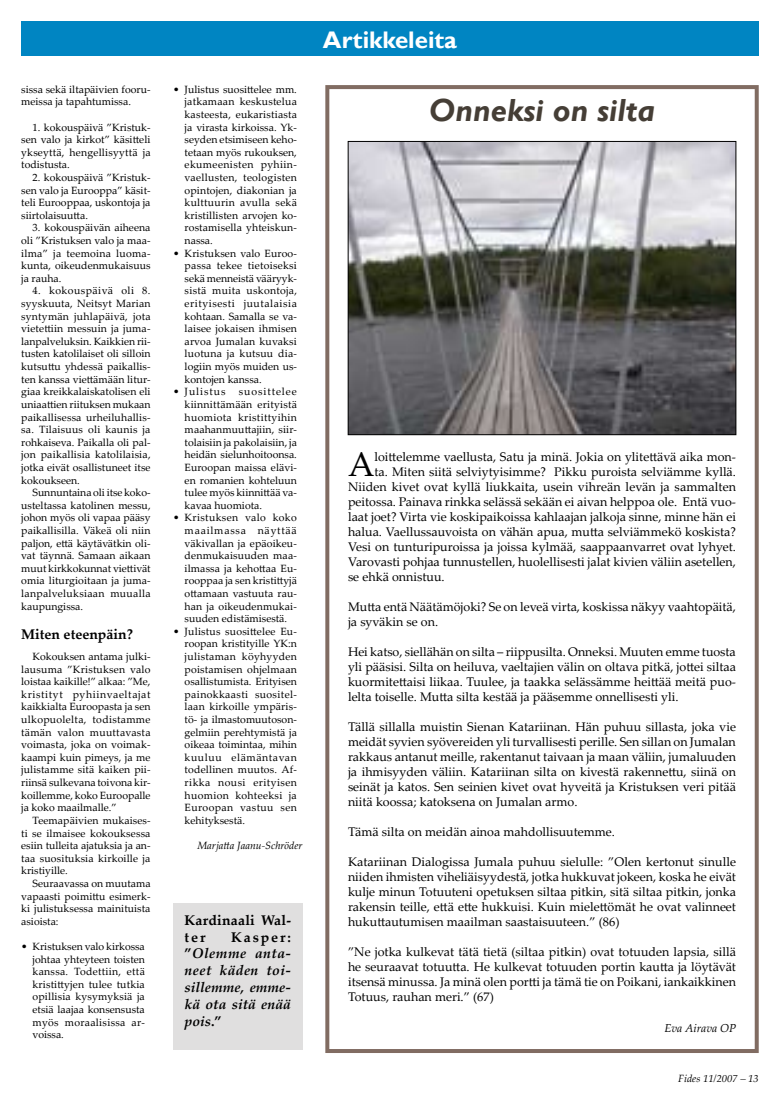
<style>
.page{position:relative;width:780px;height:1106px;background:#fff}
.page>*{position:absolute;margin:0;border:0;box-sizing:border-box;transform-origin:0 0}
.t1{font:34px "Palatino Linotype";color:#000}
.t2{font:italic 700 32px "Gill Sans";color:#453e36}
.t3{font:700 24px "Gill Sans";color:#fff}
.t4{font:italic 700 14px/16.8px "Palatino Linotype";color:#000;text-align:justify}
.t5{font:700 14px/16.8px "Palatino Linotype";color:#000}
.t6{font:12.5px/15px "Palatino Linotype";color:#000;text-align:justify}
.t7{font:italic 11.5px "Palatino Linotype";color:#000}
.t8{font:10.5px/12.6px "Palatino Linotype";letter-spacing:.01em;color:#000;text-align:justify}
.t9{font:italic 10.5px "Palatino Linotype";color:#000}
.s1{font-style:normal}
</style>
<div class="page">
<div style="left:0;top:21px;width:758px;height:34px;background:#0085c2"></div>
<div style="left:0;top:21px;width:21px;height:35px;background:#fff"></div>
<img style="left:350px;top:143px;width:384px;height:290px">
<div style="left:348px;top:141px;width:388px;height:294px;border:1px solid #000"></div>
<div style="left:325px;top:85px;width:433px;height:968px;border:4px solid #816c62"></div>
<div style="left:173px;top:903px;width:129px;height:146px;background:#e0dfdf"></div>
<p class="t8" style="left:21px;top:82px;width:131px">sissa sekä iltapäivien fooru&shy;meissa ja tapahtumissa.</p>
<p class="t8" style="left:21px;top:120px;width:131px;text-indent:11px">1. kokouspäivä ”Kristuk&shy;sen valo ja kirkot” käsitteli ykseyttä, hengellisyyttä ja todistusta.</p>
<p class="t8" style="left:21px;top:171px;width:131px;text-indent:11px">2. kokouspäivä ”Kristuk&shy;sen valo ja Eurooppa” käsit&shy;teli Eurooppaa, uskontoja ja siirtolaisuutta.</p>
<p class="t8" style="left:21px;top:221px;width:131px;text-indent:11px">3. kokouspäivän aiheena oli ”Kristuksen valo ja maa&shy;ilma” ja teemoina luoma&shy;kunta, oikeudenmukaisuus ja rauha.</p>
<p class="t8" style="left:21px;top:284px;width:131px;text-indent:11px">4. kokouspäivä oli 8. syyskuuta, Neitsyt Marian syntymän juhlapäivä, jota vietettiin messuin ja juma&shy;lanpalveluksin. Kaikkien rii&shy;tusten katolilaiset oli silloin kutsuttu yhdessä paikallis&shy;ten kanssa viettämään litur&shy;giaa kreikkalaiskatolisen eli uniaattien riituksen mukaan paikallisessa urheiluhallis&shy;sa. Tilaisuus oli kaunis ja rohkaiseva. Paikalla oli pal&shy;jon paikallisia katolilaisia, jotka eivät osallistuneet itse kokoukseen.</p>
<p class="t8" style="left:21px;top:486px;width:131px;text-indent:11px">Sunnuntaina oli itse koko&shy;usteltassa katolinen messu, johon myös oli vapaa pääsy paikallisilla. Väkeä oli niin paljon, että käytävätkin oli&shy;vat täynnä. Samaan aikaan muut kirkkokunnat viettivät omia liturgioitaan ja juma&shy;lanpalveluksiaan muualla kaupungissa.</p>
<h3 class="t5" style="left:21px;top:625px;width:113px">Miten eteenpäin?</h3>
<p class="t8" style="left:21px;top:649px;width:131px;text-indent:11px">Kokouksen antama julki&shy;lausuma ”Kristuksen valo loistaa kaikille!” alkaa: ”Me, kristityt pyhiinvaeltajat kaikkialta Euroopasta ja sen ulkopuolelta, todistamme tämän valon muuttavasta voimasta, joka on voimak&shy;kaampi kuin pimeys, ja me julistamme sitä kaiken pii&shy;riinsä sulkevana toivona kir&shy;koillemme, koko Euroopalle ja koko maailmalle.”</p>
<p class="t8" style="left:21px;top:813px;width:131px;text-indent:11px">Teemapäivien mukaises&shy;ti se ilmaisee kokouksessa esiin tulleita ajatuksia ja an&shy;taa suosituksia kirkoille ja kristiyille.</p>
<p class="t8" style="left:21px;top:876px;width:131px;text-indent:11px">Seuraavassa on muutama vapaasti poimittu esimerk&shy;ki julistuksessa mainituista asioista:</p>
<p class="t8" style="left:33px;top:939px;width:114px">Kristuksen valo kirkossa johtaa yhteyteen toisten kanssa. Todettiin, että kristittyjen tulee tutkia opillisia kysymyksiä ja etsiä laajaa konsensusta myös moraalisissa ar&shy;voissa.</p>
<p class="t8" style="left:21px;top:939px;width:8px">•</p>
<p class="t8" style="left:185px;top:82px;width:114px;text-align:left">Julistus suosittelee mm. jatkamaan keskustelua kasteesta, eukaristiasta ja virasta kirkoissa. Yk&shy;seyden etsimiseen keho&shy;tetaan myös rukouksen, ekumeenisten pyhiin&shy;vaellusten, teologisten opintojen, diakonian ja kulttuurin avulla sekä kristillisten arvojen ko&shy;rostamisella yhteiskun&shy;nassa.<br>Kristuksen valo Euroo&shy;passa tekee tietoiseksi sekä menneistä vääryyk&shy;sistä muita uskontoja, erityisesti juutalaisia kohtaan. Samalla se va&shy;laisee jokaisen ihmisen arvoa Jumalan kuvaksi luotuna ja kutsuu dia&shy;logiin myös muiden us&shy;kontojen kanssa.<br>Julistus</p>
<p class="t8" style="left:173px;top:82px;width:8px">•</p>
<p class="t8" style="left:173px;top:246px;width:8px">•</p>
<p class="t8" style="left:185px;top:385px;width:114px;text-align:left;text-indent:54px">suosittelee kiinnittämään erityistä huomiota kristittyihin maahanmuuttajiin, siir&shy;tolaisiin ja pakolaisiin, ja heidän sielunhoitoonsa.<br>Euroopan maissa elävi&shy;en romanien kohteluun tulee myös kiinnittää va&shy;kavaa huomiota.<br>Kristuksen valo koko maailmassa näyttää väkivallan ja epäoikeu&shy;denmukaisuuden maa&shy;ilmassa ja kehottaa Eu&shy;rooppaa ja sen kristittyjä ottamaan vastuuta rau&shy;han ja oikeudenmukai&shy;suuden edistämisestä.<br>Julistus suosittelee Eu&shy;roopan kristityille YK:n julistaman köyhyyden poistamisen ohjelmaan osallistumista. Erityisen painokkaasti suositel&shy;laan kirkoille ympäris&shy;tö- ja ilmastomuutoson&shy;gelmiin perehtymistä ja oikeaa toimintaa, mihin kuuluu elämäntavan todellinen muutos. Af&shy;rikka nousi erityisen huomion kohteeksi ja<br>Euroopan vastuu sen kehityksestä.</p>
<p class="t9" style="left:197px;top:838px;width:107px">Marjatta Jaanu-Schröder</p>
<p class="t8" style="left:173px;top:385px;width:8px">•</p>
<p class="t8" style="left:173px;top:511px;width:8px">•</p>
<p class="t8" style="left:173px;top:624px;width:8px">•</p>
<h3 class="t5" style="left:185px;top:911px;width:108px">Kardinaali Wal&shy;ter</h3>
<h3 class="t4" style="left:185px;top:928px;width:108px;text-indent:47px"><span class="s1">Kasper: ”</span>Olemme anta&shy;neet käden toi&shy;sillemme, emme&shy;kä ota sitä enää pois<span class="s1">.”</span></h3>
<h3 class="t3" style="left:323px;top:25px;width:135px">Artikkeleita</h3>
<h2 class="t2" style="left:429px;top:92px;width:228px">Onneksi on silta</h2>
<h1 class="t1" style="left:348px;top:440px;width:28px">A</h1>
<p class="t6" style="left:374px;top:448px;width:363px">loittelemme vaellusta, Satu ja minä. Jokia on ylitettävä aika mon-</p>
<p class="t6" style="left:374px;top:463px;width:363px">ta. Miten siitä selviytyisimme? Pikku puroista selviämme kyllä.</p>
<p class="t6" style="left:348px;top:478px;width:389px">Niiden kivet ovat kyllä liukkaita, usein vihreän levän ja sammalten</p>
<p class="t6" style="left:348px;top:493px;width:389px">peitossa. Painava rinkka selässä sekään ei aivan helppoa ole. Entä vuo-</p>
<p class="t6" style="left:348px;top:508px;width:389px">laat joet? Virta vie koskipaikoissa kahlaajan jalkoja sinne, minne hän ei</p>
<p class="t6" style="left:348px;top:523px;width:389px">halua. Vaellussauvoista on vähän apua, mutta selviämmekö koskista?</p>
<p class="t6" style="left:348px;top:538px;width:389px">Vesi on tunturipuroissa ja joissa kylmää, saappaanvarret ovat lyhyet.</p>
<p class="t6" style="left:348px;top:553px;width:389px">Varovasti pohjaa tunnustellen, huolellisesti jalat kivien väliin asetellen,</p>
<p class="t6" style="left:348px;top:568px;width:98px">se ehkä onnistuu.</p>
<p class="t6" style="left:348px;top:598px;width:389px">Mutta entä Näätämöjoki? Se on leveä virta, koskissa näkyy vaahtopäitä, ja syväkin se on.</p>
<p class="t6" style="left:348px;top:643px;width:389px">Hei katso, siellähän on silta – riippusilta. Onneksi. Muuten emme tuosta yli pääsisi. Silta on heiluva, vaeltajien välin on oltava pitkä, jottei siltaa kuormitettaisi liikaa. Tuulee, ja taakka selässämme heittää meitä puo&shy;lelta toiselle. Mutta silta kestää ja pääsemme onnellisesti yli.</p>
<p class="t6" style="left:348px;top:718px;width:389px">Tällä sillalla muistin Sienan Katariinan. Hän puhuu sillasta, joka vie meidät syvien syövereiden yli turvallisesti perille. Sen sillan on Jumalan rakkaus antanut meille, rakentanut taivaan ja maan väliin, jumaluuden ja ihmisyyden väliin. Katariinan silta on kivestä rakennettu, siinä on seinät ja katos. Sen seinien kivet ovat hyveitä ja Kristuksen veri pitää niitä koossa; katoksena on Jumalan armo.</p>
<p class="t6" style="left:348px;top:823px;width:268px">Tämä silta on meidän ainoa mahdollisuutemme.</p>
<p class="t6" style="left:348px;top:853px;width:389px">Katariinan Dialogissa Jumala puhuu sielulle: ”Olen kertonut sinulle niiden ihmisten viheliäisyydestä, jotka hukkuvat jokeen, koska he eivät kulje minun Totuuteni opetuksen siltaa pitkin, sitä siltaa pitkin, jonka rakensin teille, että ette hukkuisi. Kuin mielettömät he ovat valinneet hukuttautumisen maailman saastaisuuteen.” (86)</p>
<p class="t6" style="left:348px;top:943px;width:389px">”Ne jotka kulkevat tätä tietä (siltaa pitkin) ovat totuuden lapsia, sillä he seuraavat totuutta. He kulkevat totuuden portin kautta ja löytävät itsensä minussa. Ja minä olen portti ja tämä tie on Poikani, iankaikkinen Totuus, rauhan meri.” (67)</p>
<p class="t7" style="left:664px;top:1019px;width:73px">Eva Airava OP</p>
<p class="t9" style="left:678px;top:1071px;width:81px">Fides 11/2007 – 13</p>
</div>
